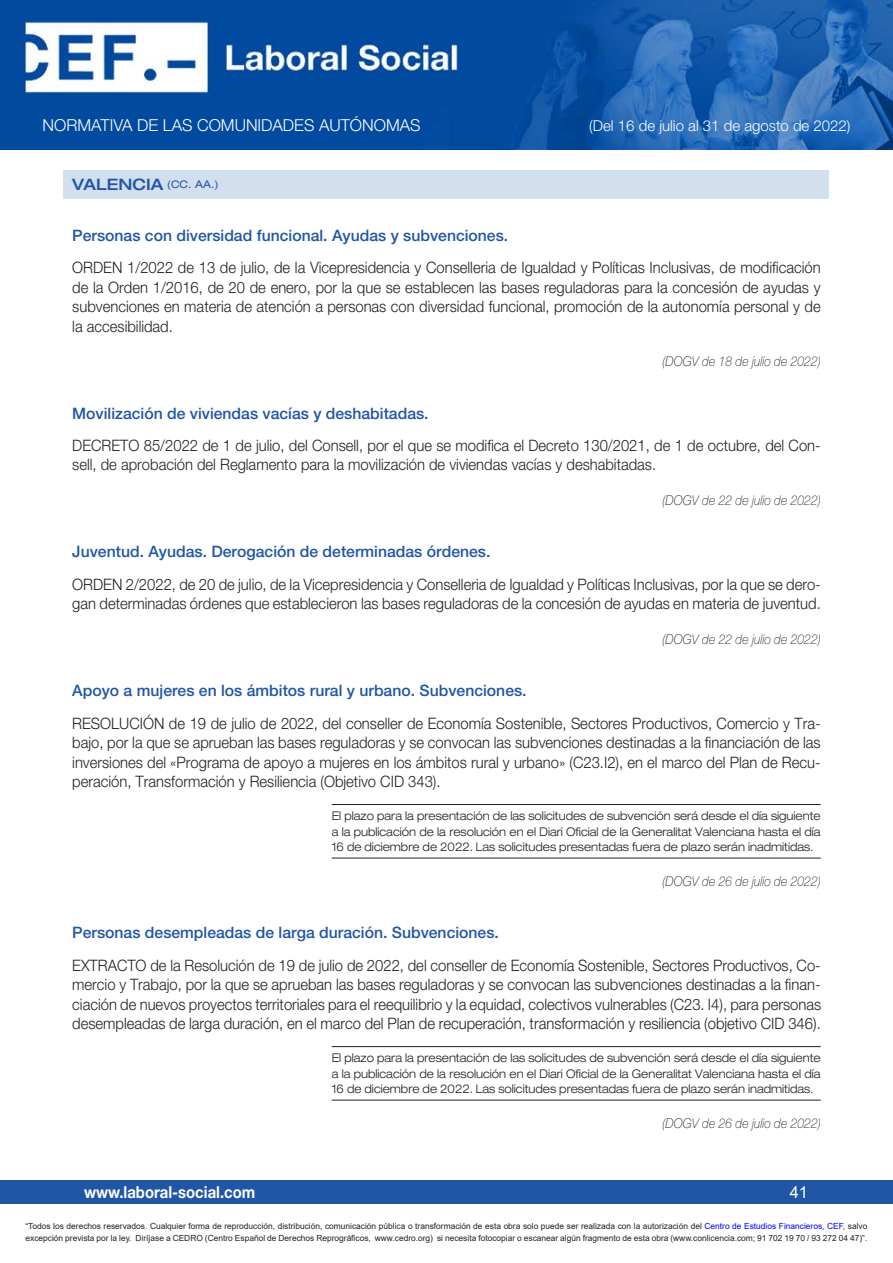
<style>
.page{position:relative;width:893px;height:1263px;background:#fff}
.page>*{position:absolute;margin:0;border:0;box-sizing:border-box;transform-origin:0 0}
.t1{font:300 16.5px "Helvetica Neue LT Std";color:#fff}
.t2{font:700 16.5px "Helvetica Neue LT Std";color:#fff;scale:.9 1}
.t3{font:16.5px "Arial";color:#fff}
.Contenido{font:300 15.75px/19.5px "Helvetica Neue LT Std";color:#231f20;text-align:justify;scale:.94 1}
.Título-cabecera{font:500 15.75px "Helvetica Neue LT Std";color:#2155a5}
.Comunidades_division{font:500 expanded 15.75px "Helvetica Neue LT Std";color:#2155a5}
.t4{font:300 15px "Helvetica Neue LT Std";color:#fff}
.publicación{font:italic 100 13.5px "Helvetica Neue LT Std";color:#231f20;scale:.9 1}
.Plazo{font:300 expanded 12px/15.8px "Helvetica Neue LT Std";color:#231f20;text-align:justify;scale:.92 1}
.t5{font:8.4px/12px "Arial";color:#231f20}
.s1{font-weight:400;font-size:10.5px}
.s2{color:#00f}
</style>
<div class="page">
<div style="left:0;top:1180px;width:893px;height:23px;background:#2155a5"></div>
<img style="left:0;top:0;width:893px;height:149px">
<hr style="left:332px;top:804px;width:489px;height:1px;background:#231f20">
<hr style="left:332px;top:858px;width:489px;height:1px;background:#231f20">
<hr style="left:332px;top:1046px;width:489px;height:1px;background:#231f20">
<hr style="left:332px;top:1100px;width:489px;height:1px;background:#231f20">
<div style="left:64px;top:170px;width:765px;height:28px;background:#d1dfee"></div>
<p class="t1" style="left:43px;top:115px;width:379px">NORMATIVA DE LAS COMUNIDADES AUTÓNOMAS</p>
<p class="t4" style="left:589px;top:117px;width:263px">(Del 16 de julio al 31 de agosto de 2022)</p>
<p class="Comunidades_division" style="left:72px;top:174px;width:148px">VALENCIA <span class="s1">(CC. AA.)</span></p>
<p class="Título-cabecera" style="left:72px;top:226px;width:437px">Personas con diversidad funcional. Ayudas y subvenciones.</p>
<p class="Contenido" style="left:72px;top:257px;width:798px">ORDEN 1/2022 de 13 de julio, de la Vicepresidencia y Conselleria de Igualdad y Políticas Inclusivas, de modificación de la Orden 1/2016, de 20 de enero, por la que se establecen las bases reguladoras para la concesión de ayudas y subvenciones en materia de atención a personas con diversidad funcional, promoción de la autonomía personal y de la accesibilidad.</p>
<p class="publicación" style="left:663px;top:353px;width:177px">(DOGV de 18 de julio de 2022)</p>
<p class="Título-cabecera" style="left:72px;top:404px;width:358px">Movilización de viviendas vacías y deshabitadas.</p>
<p class="Contenido" style="left:72px;top:435px;width:798px">DECRETO 85/2022 de 1 de julio, del Consell, por el que se modifica el Decreto 130/2021, de 1 de octubre, del Con&shy;sell, de aprobación del Reglamento para la movilización de viviendas vacías y deshabitadas.</p>
<p class="publicación" style="left:663px;top:492px;width:177px">(DOGV de 22 de julio de 2022)</p>
<p class="Título-cabecera" style="left:72px;top:542px;width:420px">Juventud. Ayudas. Derogación de determinadas órdenes.</p>
<p class="Contenido" style="left:72px;top:574px;width:798px">ORDEN 2/2022, de 20 de julio, de la Vicepresidencia y Conselleria de Igualdad y Políticas Inclusivas, por la que se dero&shy;gan determinadas órdenes que establecieron las bases reguladoras de la concesión de ayudas en materia de juventud.</p>
<p class="publicación" style="left:663px;top:631px;width:177px">(DOGV de 22 de julio de 2022)</p>
<p class="Título-cabecera" style="left:72px;top:681px;width:456px">Apoyo a mujeres en los ámbitos rural y urbano. Subvenciones.</p>
<p class="Contenido" style="left:72px;top:713px;width:798px">RESOLUCIÓN de 19 de julio de 2022, del conseller de Economía Sostenible, Sectores Productivos, Comercio y Tra&shy;bajo, por la que se aprueban las bases reguladoras y se convocan las subvenciones destinadas a la financiación de las inversiones del «Programa de apoyo a mujeres en los ámbitos rural y urbano» (C23.I2), en el marco del Plan de Recu&shy;peración, Transformación y Resiliencia (Objetivo CID 343).</p>
<p class="Plazo" style="left:332px;top:807px;width:533px">El plazo para la presentación de las solicitudes de subvención será desde el día siguiente a la publicación de la resolución en el Diari Oficial de la Generalitat Valenciana hasta el día 16 de diciembre de 2022. Las solicitudes presentadas fuera de plazo serán inadmitidas.</p>
<p class="publicación" style="left:663px;top:873px;width:177px">(DOGV de 26 de julio de 2022)</p>
<p class="Título-cabecera" style="left:72px;top:923px;width:428px">Personas desempleadas de larga duración. Subvenciones.</p>
<p class="Contenido" style="left:72px;top:955px;width:798px">EXTRACTO de la Resolución de 19 de julio de 2022, del conseller de Economía Sostenible, Sectores Productivos, Co&shy;mercio y Trabajo, por la que se aprueban las bases reguladoras y se convocan las subvenciones destinadas a la finan&shy;ciación de nuevos proyectos territoriales para el reequilibrio y la equidad, colectivos vulnerables (C23. I4), para personas desempleadas de larga duración, en el marco del Plan de recuperación, transformación y resiliencia (objetivo CID 346).</p>
<p class="Plazo" style="left:332px;top:1049px;width:533px">El plazo para la presentación de las solicitudes de subvención será desde el día siguiente a la publicación de la resolución en el Diari Oficial de la Generalitat Valenciana hasta el día 16 de diciembre de 2022. Las solicitudes presentadas fuera de plazo serán inadmitidas.</p>
<p class="publicación" style="left:663px;top:1115px;width:177px">(DOGV de 26 de julio de 2022)</p>
<p class="t2" style="left:84px;top:1182px;width:192px">www.laboral-social.com</p>
<p class="t3" style="left:790px;top:1180px;width:20px">41</p>
<p class="t5" style="left:26px;top:1220px;width:843px">“Todos los derechos reservados. Cualquier forma de reproducción, distribución, comunicación pública o transformación de esta obra solo puede ser realizada con la autorización del <span class="s2">Centro de Estudios Financieros, CEF</span>, salvo excepción prevista por la ley. Diríjase a CEDRO (Centro Español de Derechos Reprográficos, www.cedro.org) si necesita fotocopiar o escanear algún fragmento de esta obra (www.conlicencia.com; 91 702 19 70 / 93 272 04 47)”.</p>
</div>
